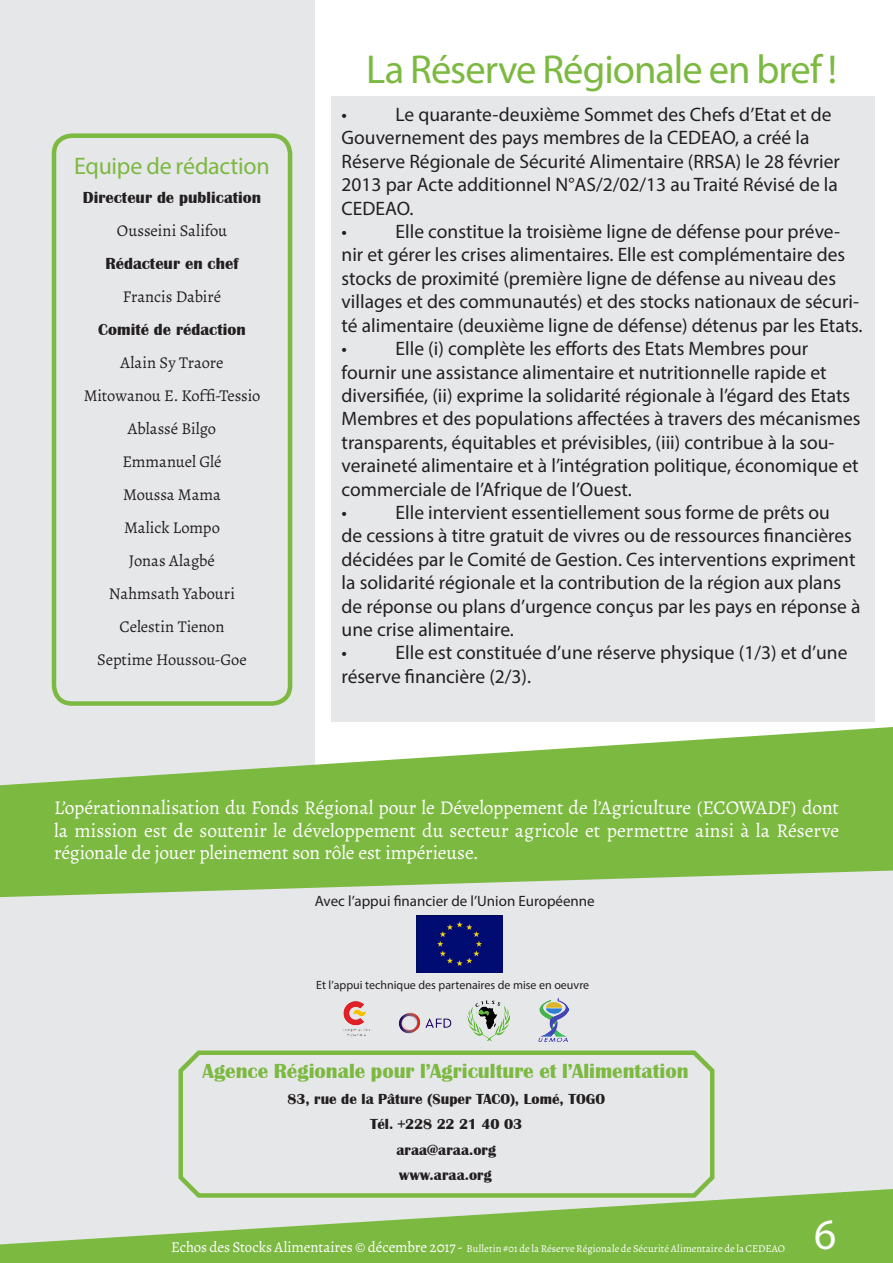
<style>
.page{position:relative;width:893px;height:1263px;background:#fff}
.page>*{position:absolute;margin:0;border:0;box-sizing:border-box;transform-origin:0 0}
.t1{font:43.5px "Myriad Pro";color:#fff}
.Head_back{font:40.5px "Myriad Pro";letter-spacing:-.025em;color:#7cb941}
.Head1{font:24px "Myriad Pro";letter-spacing:-.015em;color:#7cb941}
.MainText{font:700 21px "Britannic";color:#7cb941}
.t2{font:19.5px/23.4px "Myriad Pro";color:#231f20}
.ImageCaption_back{font:19.5px/22.5px "Alegreya";letter-spacing:-.01em;color:#fff;text-align:justify}
.MainText-2{font:16.5px "Alegreya";letter-spacing:-.005em;color:#231f20}
.MainText-3{font:700 16.5px "Britannic";letter-spacing:.005em;color:#231f20}
.MainText-4{font:700 15px "Britannic";letter-spacing:.005em;color:#231f20}
.t3{font:15px "Myriad Pro";color:#231f20}
.MainText-5{font:700 15px "Britannic";letter-spacing:-.015em;color:#231f20}
.t4{font:12px "Myriad Pro";color:#231f20}
.t5{font:10.5px "Alegreya";letter-spacing:.005em;color:#fff}
.s1{font-size:15px}
</style>
<div class="page">
<div style="left:0;top:0;width:314px;height:793px;background:#e6e7e9"></div>
<div style="left:0;top:802px;width:893px;height:461px;background:#e6e7e9"></div>
<svg style="left:0;top:726px;width:893px;height:171px;fill:#7cb941"></svg>
<svg style="left:0;top:1189px;width:893px;height:74px;fill:#7cb941"></svg>
<div style="left:331px;top:96px;width:543px;height:626px;background:#e6e7e9"></div>
<div style="left:52px;top:133px;width:240px;height:573px;border:4px solid #7cb941;border-radius:18px"></div>
<svg style="left:176px;top:1050px;width:541px;height:150px"></svg>
<img style="left:343px;top:1001px;width:27px;height:37px">
<img style="left:398px;top:1012px;width:54px;height:22px">
<img style="left:468px;top:1000px;width:42px;height:40px">
<img style="left:538px;top:998px;width:30px;height:43px">
<img style="left:417px;top:915px;width:85px;height:57px">
<p class="Head1" style="left:74px;top:151px;width:197px">Equipe de rédaction</p>
<p class="MainText-3" style="left:83px;top:188px;width:180px">Directeur de publication</p>
<p class="MainText-2" style="left:117px;top:221px;width:112px">Ousseini Salifou</p>
<p class="MainText-3" style="left:105px;top:254px;width:135px">Rédacteur en chef</p>
<p class="MainText-2" style="left:123px;top:287px;width:100px">Francis Dabiré</p>
<p class="MainText-3" style="left:98px;top:320px;width:149px">Comité de rédaction</p>
<p class="MainText-2" style="left:120px;top:353px;width:105px">Alain Sy Traore</p>
<p class="MainText-2" style="left:84px;top:386px;width:178px">Mitowanou E. Koffi-Tessio</p>
<p class="MainText-2" style="left:128px;top:419px;width:90px">Ablassé Bilgo</p>
<p class="MainText-2" style="left:122px;top:452px;width:101px">Emmanuel Glé</p>
<p class="MainText-2" style="left:123px;top:485px;width:99px">Moussa Mama</p>
<p class="MainText-2" style="left:124px;top:518px;width:97px">Malick Lompo</p>
<p class="MainText-2" style="left:129px;top:551px;width:88px">Jonas Alagbé</p>
<p class="MainText-2" style="left:109px;top:584px;width:128px">Nahmsath Yabouri</p>
<p class="MainText-2" style="left:119px;top:617px;width:107px">Celestin Tienon</p>
<p class="MainText-2" style="left:97px;top:650px;width:151px">Septime Houssou-Goe</p>
<p class="Head_back" style="left:366px;top:44px;width:472px">La Réserve Régionale en bref !</p>
<p class="t2" style="left:342px;top:103px;width:500px;text-indent:54px">Le quarante-deuxième Sommet des Chefs d’Etat et de Gouvernement des pays membres de la CEDEAO, a créé la Réserve Régionale de Sécurité Alimentaire (RRSA) le 28 février 2013 par Acte additionnel N°AS/2/02/13 au Traité Révisé de la CEDEAO.</p>
<p class="t2" style="left:342px;top:220px;width:7px">•</p>
<p class="t2" style="left:342px;top:103px;width:7px">•</p>
<p class="t2" style="left:342px;top:220px;width:523px;text-indent:54px">Elle constitue la troisième ligne de défense pour préve&shy;nir et gérer les crises alimentaires. Elle est complémentaire des stocks de proximité (première ligne de défense au niveau des villages et des communautés) et des stocks nationaux de sécuri&shy;té alimentaire (deuxième ligne de défense) détenus par les Etats.</p>
<p class="t2" style="left:342px;top:337px;width:7px">•</p>
<p class="t2" style="left:342px;top:337px;width:521px;text-indent:54px">Elle (i) complète les efforts des Etats Membres pour fournir une assistance alimentaire et nutritionnelle rapide et diversifiée, (ii) exprime la solidarité régionale à l’égard des Etats Membres et des populations affectées à travers des mécanismes transparents, équitables et prévisibles, (iii) contribue à la sou&shy;veraineté alimentaire et à l’intégration politique, économique et commerciale de l’Afrique de l’Ouest.</p>
<p class="t2" style="left:342px;top:500px;width:7px">•</p>
<p class="t2" style="left:342px;top:500px;width:520px;text-indent:54px">Elle intervient essentiellement sous forme de prêts ou<br>de cessions à titre gratuit de vivres ou de ressources financières décidées par le Comité de Gestion. Ces interventions expriment la solidarité régionale et la contribution de la région aux plans de réponse ou plans d’urgence conçus par les pays en réponse à une crise alimentaire.</p>
<p class="t2" style="left:342px;top:641px;width:7px">•</p>
<p class="t2" style="left:342px;top:641px;width:507px;text-indent:54px">Elle est constituée d’une réserve physique (1/3) et d’une réserve financière (2/3).</p>
<p class="ImageCaption_back" style="left:54px;top:797px;width:787px">L’opérationnalisation du Fonds Régional pour le Développement de l’Agriculture (ECOWADF) dont la mission est de soutenir le développement du secteur agricole et permettre ainsi à la Réserve régionale de jouer pleinement son rôle est impérieuse.</p>
<p class="t3" style="left:315px;top:891px;width:282px">Avec l’appui financier de l’Union Européenne</p>
<p class="t4" style="left:316px;top:977px;width:274px">Et l’appui technique des partenaires de mise en oeuvre</p>
<p class="MainText" style="left:202px;top:1059px;width:488px">Agence Régionale pour l’Agriculture et l’Alimentation</p>
<p class="MainText-4" style="left:287px;top:1090px;width:319px">83, rue de la Pâture (Super TACO), Lomé, TOGO</p>
<p class="MainText-5" style="left:370px;top:1116px;width:154px">Tél. +228 22 21 40 03</p>
<p class="MainText-4" style="left:396px;top:1141px;width:101px">araa@araa.org</p>
<p class="MainText-4" style="left:399px;top:1167px;width:94px">www.araa.org</p>
<p class="t5" style="left:171px;top:1242px;width:616px"><span class="s1">Echos des Stocks Alimentaires © décembre 2017 -</span> Bulletin #01 de la Réserve Régionale de Sécurité Alimentaire de la CEDEAO</p>
<h1 class="t1" style="left:814px;top:1207px;width:24px">6</h1>
</div>
